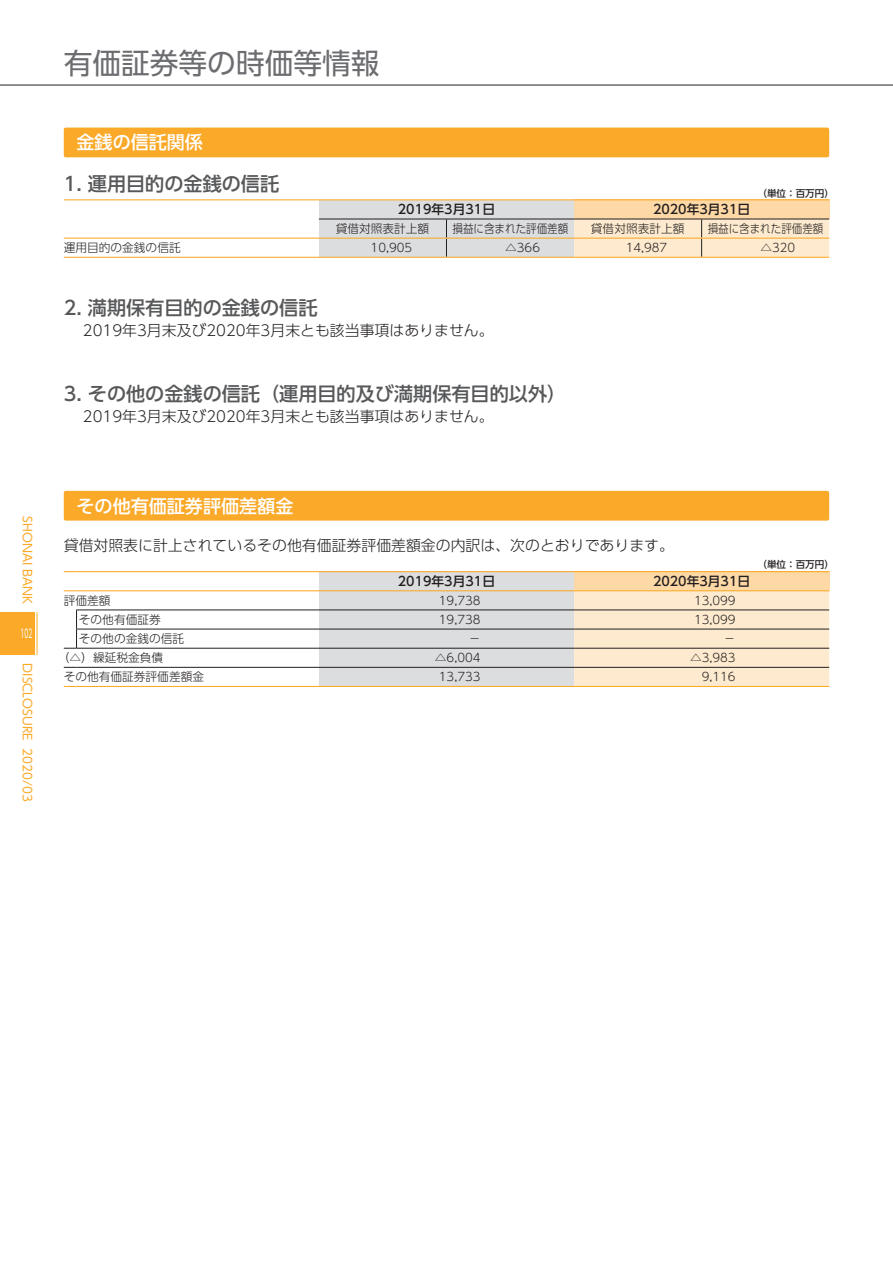
<style>
.page{position:relative;width:893px;height:1263px;background:#fff}
.page>*{position:absolute;margin:0;border:0;box-sizing:border-box;transform-origin:0 0}
.t1{font:28.65px "UD Shin Go Pro";color:#6c6d70}
.t2{font:500 19.2px "UD Shin Go Pro";color:#57585a}
.t3{font:500 18px "UD Shin Go Pro";color:#fff}
.t4{font:300 14.85px "UD Shin Go Pro";color:#231f20}
.t5{font:500 12.75px "UD Shin Go Pro";color:#231f20}
.t6{font:12px "UD Shin Go Pro";color:#faa928}
.t7{font:12px "UD Shin Go Pro";color:#fff;scale:.5 1}
.t8{font:300 11.7px "UD Shin Go Pro";color:#231f20}
.t9{font:300 11.7px "UD Shin Go Pro";color:#231f20;scale:.9 1}
.t10{font:500 9.6px "UD Shin Go Pro";color:#231f20}
</style>
<div class="page">
<svg style="left:319px;top:200px;width:510px;height:57px"></svg>
<hr style="left:64px;top:199px;width:255px;height:1px;background:#faa928">
<hr style="left:319px;top:199px;width:127px;height:1px;background:#faa928">
<hr style="left:446px;top:199px;width:128px;height:1px;background:#faa928">
<hr style="left:574px;top:199px;width:128px;height:1px;background:#faa928">
<hr style="left:702px;top:199px;width:127px;height:1px;background:#faa928">
<hr style="left:64px;top:238px;width:255px;height:1px;background:#faa928">
<hr style="left:64px;top:257px;width:255px;height:1px;background:#faa928">
<hr style="left:319px;top:238px;width:127px;height:1px;background:#faa928">
<hr style="left:574px;top:238px;width:128px;height:1px;background:#faa928">
<hr style="left:319px;top:257px;width:127px;height:1px;background:#faa928">
<hr style="left:574px;top:257px;width:128px;height:1px;background:#faa928">
<hr style="left:446px;top:238px;width:128px;height:1px;background:#faa928">
<hr style="left:702px;top:238px;width:127px;height:1px;background:#faa928">
<hr style="left:446px;top:257px;width:128px;height:1px;background:#faa928">
<hr style="left:702px;top:257px;width:127px;height:1px;background:#faa928">
<svg style="left:319px;top:572px;width:510px;height:114px"></svg>
<hr style="left:76px;top:610px;width:243px;height:1px;background:#231f20">
<hr style="left:319px;top:610px;width:255px;height:1px;background:#231f20">
<hr style="left:574px;top:610px;width:255px;height:1px;background:#231f20">
<hr style="left:76px;top:629px;width:243px;height:1px;background:#231f20">
<hr style="left:319px;top:629px;width:255px;height:1px;background:#231f20">
<hr style="left:574px;top:629px;width:255px;height:1px;background:#231f20">
<hr style="left:77px;top:648px;width:242px;height:1px;background:#231f20">
<hr style="left:319px;top:648px;width:255px;height:1px;background:#231f20">
<hr style="left:574px;top:648px;width:255px;height:1px;background:#231f20">
<svg style="left:64px;top:667px;width:13px;height:1px"></svg>
<hr style="left:77px;top:667px;width:242px;height:1px;background:#231f20">
<hr style="left:319px;top:667px;width:255px;height:1px;background:#231f20">
<hr style="left:574px;top:667px;width:255px;height:1px;background:#231f20">
<svg style="left:64px;top:610px;width:13px;height:39px"></svg>
<svg style="left:64px;top:571px;width:13px;height:1px"></svg>
<hr style="left:77px;top:571px;width:242px;height:1px;background:#faa928">
<hr style="left:319px;top:571px;width:255px;height:1px;background:#faa928">
<hr style="left:574px;top:571px;width:255px;height:1px;background:#faa928">
<svg style="left:64px;top:590px;width:13px;height:1px"></svg>
<hr style="left:77px;top:590px;width:242px;height:1px;background:#faa928">
<hr style="left:319px;top:590px;width:255px;height:1px;background:#faa928">
<hr style="left:574px;top:590px;width:255px;height:1px;background:#faa928">
<svg style="left:64px;top:686px;width:13px;height:1px"></svg>
<hr style="left:77px;top:686px;width:242px;height:1px;background:#faa928">
<hr style="left:319px;top:686px;width:255px;height:1px;background:#faa928">
<hr style="left:574px;top:686px;width:255px;height:1px;background:#faa928">
<div style="left:64px;top:128px;width:765px;height:29px;background:#faa928;border-radius:2px"></div>
<div style="left:64px;top:491px;width:765px;height:30px;background:#faa928;border-radius:2px"></div>
<hr style="left:0;top:85px;width:893px;height:1px;background:#231f20">
<div style="left:0;top:612px;width:34px;height:43px;background:#faa928"></div>
<hr style="left:37px;top:612px;width:1px;height:43px;background:#faa928">
<p class="t6" style="left:37px;top:516px;width:89px;rotate:90deg">SHONAI BANK</p>
<p class="t7" style="left:21px;top:624px;width:25px">102</p>
<p class="t6" style="left:37px;top:663px;width:140px;rotate:90deg">DISCLOSURE 2020/03</p>
<h1 class="t1" style="left:64px;top:40px;width:317px">有価証券等の時価等情報</h1>
<h3 class="t3" style="left:77px;top:128px;width:128px">金銭の信託関係</h3>
<h2 class="t2" style="left:64px;top:168px;width:217px">1．運用目的の金銭の信託</h2>
<p class="t10" style="left:757px;top:185px;width:78px">（単位：百万円）</p>
<p class="t5" style="left:398px;top:199px;width:99px">2019年3月31日</p>
<p class="t5" style="left:653px;top:199px;width:99px">2020年3月31日</p>
<p class="t8" style="left:336px;top:219px;width:95px">貸借対照表計上額</p>
<p class="t9" style="left:452px;top:219px;width:130px">損益に含まれた評価差額</p>
<p class="t8" style="left:591px;top:219px;width:95px">貸借対照表計上額</p>
<p class="t9" style="left:708px;top:219px;width:130px">損益に含まれた評価差額</p>
<p class="t8" style="left:64px;top:238px;width:118px">運用目的の金銭の信託</p>
<p class="t8" style="left:371px;top:238px;width:43px">10,905</p>
<p class="t8" style="left:505px;top:238px;width:36px">△366</p>
<p class="t8" style="left:626px;top:238px;width:43px">14,987</p>
<p class="t8" style="left:760px;top:238px;width:36px">△320</p>
<h2 class="t2" style="left:64px;top:292px;width:255px">2．満期保有目的の金銭の信託</h2>
<p class="t4" style="left:83px;top:319px;width:412px">2019年3月末及び2020年3月末とも該当事項はありません。</p>
<h2 class="t2" style="left:64px;top:378px;width:504px">3．その他の金銭の信託（運用目的及び満期保有目的以外）</h2>
<p class="t4" style="left:83px;top:405px;width:412px">2019年3月末及び2020年3月末とも該当事項はありません。</p>
<h3 class="t3" style="left:77px;top:491px;width:218px">その他有価証券評価差額金</h3>
<p class="t4" style="left:64px;top:533px;width:612px">貸借対照表に計上されているその他有価証券評価差額金の内訳は、次のとおりであります。</p>
<p class="t5" style="left:398px;top:571px;width:99px">2019年3月31日</p>
<p class="t5" style="left:653px;top:571px;width:99px">2020年3月31日</p>
<p class="t8" style="left:64px;top:591px;width:48px">評価差額</p>
<p class="t8" style="left:439px;top:591px;width:43px">19,738</p>
<p class="t8" style="left:694px;top:591px;width:43px">13,099</p>
<p class="t8" style="left:79px;top:610px;width:83px">その他有価証券</p>
<p class="t8" style="left:439px;top:610px;width:43px">19,738</p>
<p class="t8" style="left:694px;top:610px;width:43px">13,099</p>
<p class="t8" style="left:79px;top:629px;width:107px">その他の金銭の信託</p>
<p class="t8" style="left:469px;top:629px;width:13px">－</p>
<p class="t8" style="left:724px;top:629px;width:13px">－</p>
<p class="t8" style="left:58px;top:648px;width:107px">（△）繰延税金負債</p>
<p class="t8" style="left:435px;top:648px;width:47px">△6,004</p>
<p class="t8" style="left:690px;top:648px;width:47px">△3,983</p>
<p class="t8" style="left:64px;top:667px;width:142px">その他有価証券評価差額金</p>
<p class="t8" style="left:439px;top:667px;width:43px">13,733</p>
<p class="t8" style="left:702px;top:667px;width:35px">9,116</p>
<p class="t10" style="left:757px;top:557px;width:78px">（単位：百万円）</p>
</div>
